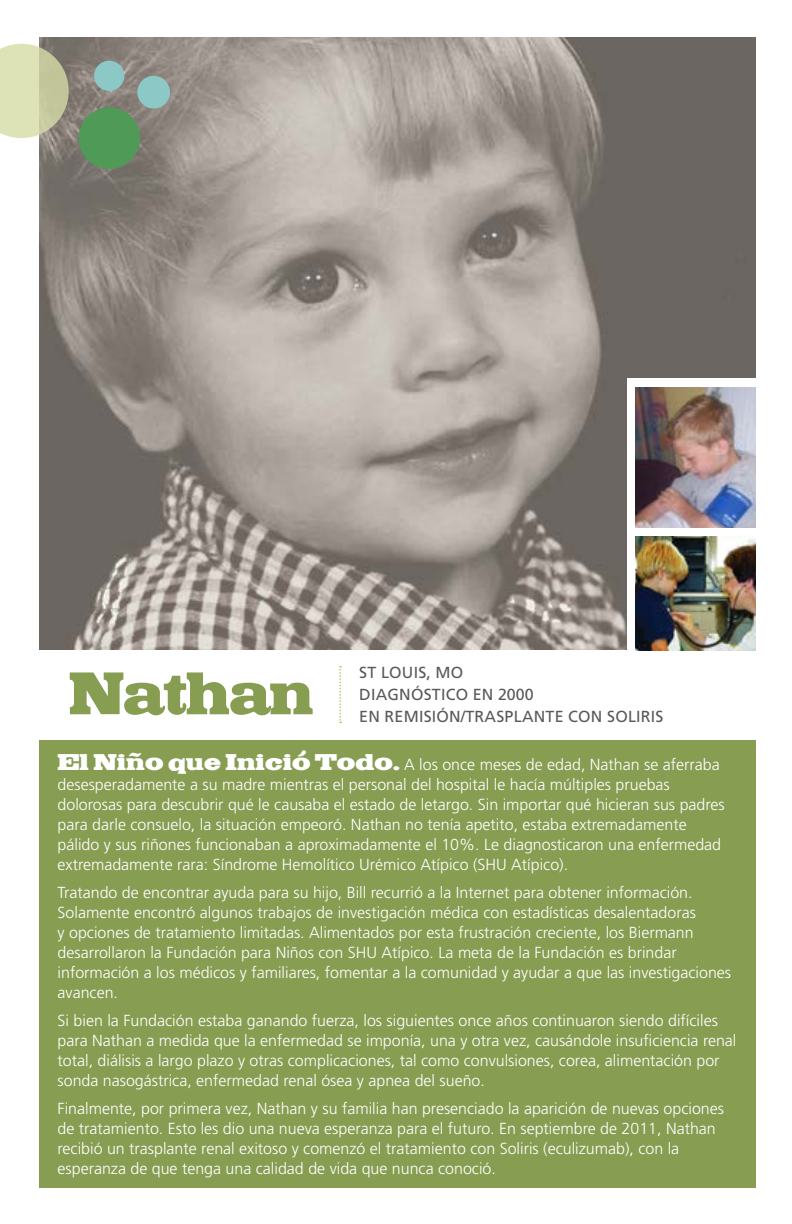
<style>
.page{position:relative;width:792px;height:1224px;background:#fff}
.page>*{position:absolute;margin:0;border:0;box-sizing:border-box;transform-origin:0 0}
.t1{font:800 58.2px "Egypto";letter-spacing:-.02em;color:#879d51;scale:.9 1}
.t2{font:300 16px/20px "Frutiger";color:#fff}
.t3{font:16px/22px "Frutiger";letter-spacing:.015em;color:#58595b}
.s1{font-family:"Egypto";font-weight:800;font-size:22.2px}
</style>
<div class="page">
<img style="left:39px;top:37px;width:717px;height:613px">
<div style="left:627px;top:378px;width:164px;height:281px;background:#fff"></div>
<div style="left:137px;top:76px;width:33px;height:33px;background:#8cc9c6;border-radius:50%"></div>
<div style="left:78px;top:107px;width:62px;height:62px;background:#4f9a57;border-radius:50%"></div>
<svg style="left:0;top:43px;width:69px;height:95px;background:#c8cba6"></svg>
<div style="left:94px;top:61px;width:30px;height:30px;background:#8cc9c6;border-radius:50%"></div>
<div style="left:39px;top:734px;width:717px;height:454px;background:#879d51"></div>
<div style="left:0;top:650px;width:792px;height:89px;background:#fff"></div>
<img style="left:635px;top:387px;width:121px;height:141px">
<img style="left:635px;top:537px;width:121px;height:114px">
<svg style="left:339px;top:666px;width:2px;height:57px"></svg>
<h1 class="t1" style="left:69px;top:652px;width:273px">Nathan</h1>
<p class="t3" style="left:359px;top:661px;width:176px">ST LOUIS, MO<br>DIAGNÓSTICO EN 2000</p>
<p class="t3" style="left:359px;top:705px;width:306px">EN REMISIÓN/TRASPLANTE CON SOLIRIS</p>
<p class="t2" style="left:58px;top:755px;width:669px"><span class="s1">El Niño que Inició Todo.</span> A los once meses de edad, Nathan se aferraba desesperadamente a su madre mientras el personal del hospital le hacía múltiples pruebas dolorosas para descubrir qué le causaba el estado de letargo. Sin importar qué hicieran sus padres para darle consuelo, la situación empeoró. Nathan no tenía apetito, estaba extremadamente pálido y sus riñones funcionaban a aproximadamente el 10%. Le diagnosticaron una enfermedad extremadamente rara: Síndrome Hemolítico Urémico Atípico (SHU Atípico).</p>
<p class="t2" style="left:58px;top:883px;width:675px">Tratando de encontrar ayuda para su hijo, Bill recurrió a la Internet para obtener información.<br>Solamente encontró algunos trabajos de investigación médica con estadísticas desalentadoras<br>y opciones de tratamiento limitadas. Alimentados por esta frustración creciente, los Biermann desarrollaron la Fundación para Niños con SHU Atípico. La meta de la Fundación es brindar información a los médicos y familiares, fomentar a la comunidad y ayudar a que las investigaciones avancen.</p>
<p class="t2" style="left:58px;top:1011px;width:680px">Si bien la Fundación estaba ganando fuerza, los siguientes once años continuaron siendo difíciles para Nathan a medida que la enfermedad se imponía, una y otra vez, causándole insuficiencia renal total, diálisis a largo plazo y otras complicaciones, tal como convulsiones, corea, alimentación por sonda nasogástrica, enfermedad renal ósea y apnea del sueño.</p>
<p class="t2" style="left:58px;top:1099px;width:668px">Finalmente, por primera vez, Nathan y su familia han presenciado la aparición de nuevas opciones de tratamiento. Esto les dio una nueva esperanza para el futuro. En septiembre de 2011, Nathan recibió un trasplante renal exitoso y comenzó el tratamiento con Soliris (eculizumab), con la esperanza de que tenga una calidad de vida que nunca conoció.</p>
</div>
